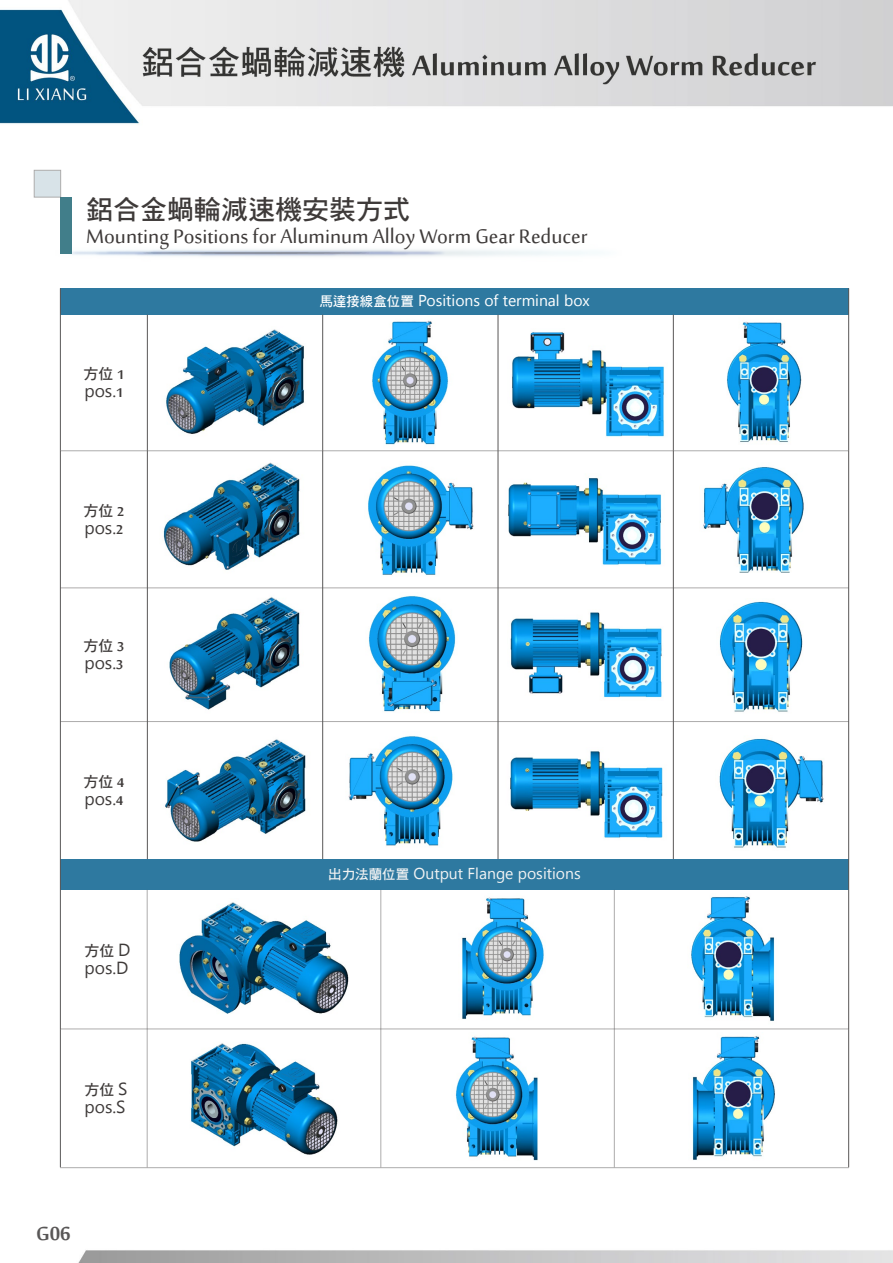
<style>
.page{position:relative;width:893px;height:1263px;background:#fff}
.page>*{position:absolute;margin:0;border:0;box-sizing:border-box;transform-origin:0 0}
.t1{font:27px "Sakkal Majalla";color:#3e3a39}
.t2{font:27px "DF Hei Std W7";color:#3e3a39}
.t3{font:700 25.8px "Sakkal Majalla";color:#595757}
.t4{font:17.55px "Segoe UI";color:#3e3a39}
.t5{font:15.75px "Segoe UI";color:#fff}
.t6{font:15.75px "Segoe UI";color:#f2f3f3}
.t7{font:15px "DF Hei Std W7";color:#3e3a39}
.s1{font-family:"Sakkal Majalla";font-weight:700;font-size:17.55px}
.s2{font-family:"Sakkal Majalla";font-weight:700}
.s3{font-family:"Segoe UI";font-size:17.55px}
.s4{font-family:"DF Hei Std W7";font-size:13.5px}
</style>
<div class="page">
<img style="left:0;top:0;width:893px;height:1263px">
<img style="left:47px;top:244px;width:580px;height:17px">
<div style="left:60px;top:197px;width:12px;height:57px;background:#417e8a"></div>
<div style="left:60px;top:288px;width:789px;height:27px;background:#2e79a0"></div>
<div style="left:60px;top:859px;width:789px;height:30px;background:#2e79a0"></div>
<svg style="left:60px;top:288px;width:1px;height:27px"></svg>
<svg style="left:848px;top:288px;width:1px;height:27px"></svg>
<hr style="left:60px;top:315px;width:1px;height:136px;background:#595757">
<hr style="left:147px;top:315px;width:1px;height:136px;background:#595757">
<hr style="left:322px;top:315px;width:1px;height:136px;background:#595757">
<hr style="left:498px;top:315px;width:1px;height:136px;background:#595757">
<hr style="left:673px;top:315px;width:1px;height:136px;background:#595757">
<hr style="left:848px;top:315px;width:1px;height:136px;background:#595757">
<hr style="left:60px;top:451px;width:1px;height:137px;background:#595757">
<hr style="left:147px;top:451px;width:1px;height:137px;background:#595757">
<hr style="left:322px;top:451px;width:1px;height:137px;background:#595757">
<hr style="left:498px;top:451px;width:1px;height:137px;background:#595757">
<hr style="left:673px;top:451px;width:1px;height:137px;background:#595757">
<hr style="left:848px;top:451px;width:1px;height:137px;background:#595757">
<hr style="left:60px;top:588px;width:1px;height:134px;background:#595757">
<hr style="left:147px;top:588px;width:1px;height:134px;background:#595757">
<hr style="left:322px;top:588px;width:1px;height:134px;background:#595757">
<hr style="left:498px;top:588px;width:1px;height:134px;background:#595757">
<hr style="left:673px;top:588px;width:1px;height:134px;background:#595757">
<hr style="left:848px;top:588px;width:1px;height:134px;background:#595757">
<hr style="left:60px;top:722px;width:1px;height:137px;background:#595757">
<hr style="left:147px;top:722px;width:1px;height:137px;background:#595757">
<hr style="left:322px;top:722px;width:1px;height:137px;background:#595757">
<hr style="left:498px;top:722px;width:1px;height:137px;background:#595757">
<hr style="left:673px;top:722px;width:1px;height:137px;background:#595757">
<hr style="left:848px;top:722px;width:1px;height:137px;background:#595757">
<hr style="left:60px;top:859px;width:1px;height:30px;background:#595757">
<hr style="left:848px;top:859px;width:1px;height:30px;background:#595757">
<hr style="left:60px;top:889px;width:1px;height:140px;background:#595757">
<hr style="left:848px;top:889px;width:1px;height:140px;background:#595757">
<hr style="left:60px;top:1029px;width:1px;height:138px;background:#595757">
<hr style="left:848px;top:1029px;width:1px;height:138px;background:#595757">
<img style="left:162px;top:326px;width:147px;height:112px">
<img style="left:160px;top:457px;width:145px;height:117px">
<img style="left:165px;top:592px;width:139px;height:122px">
<img style="left:160px;top:735px;width:151px;height:111px">
<img style="left:176px;top:898px;width:176px;height:120px">
<img style="left:459px;top:893px;width:87px;height:130px">
<img style="left:687px;top:893px;width:91px;height:131px">
<img style="left:184px;top:1037px;width:160px;height:124px">
<img style="left:451px;top:1033px;width:92px;height:130px">
<img style="left:689px;top:1033px;width:90px;height:130px">
<img style="left:366px;top:316px;width:87px;height:132px">
<img style="left:365px;top:461px;width:112px;height:118px">
<img style="left:365px;top:592px;width:94px;height:123px">
<img style="left:345px;top:732px;width:112px;height:116px">
<img style="left:508px;top:328px;width:160px;height:113px">
<img style="left:503px;top:474px;width:163px;height:96px">
<img style="left:508px;top:609px;width:156px;height:92px">
<img style="left:506px;top:747px;width:162px;height:95px">
<img style="left:721px;top:317px;width:85px;height:128px">
<img style="left:699px;top:463px;width:109px;height:114px">
<img style="left:717px;top:598px;width:89px;height:117px">
<img style="left:715px;top:735px;width:112px;height:115px">
<hr style="left:147px;top:890px;width:1px;height:277px;background:#595757">
<hr style="left:380px;top:890px;width:1px;height:277px;background:#595757">
<hr style="left:614px;top:890px;width:1px;height:277px;background:#595757">
<hr style="left:60px;top:450px;width:789px;height:1px;background:#595757">
<hr style="left:60px;top:587px;width:789px;height:1px;background:#595757">
<hr style="left:60px;top:721px;width:789px;height:1px;background:#595757">
<hr style="left:60px;top:1028px;width:789px;height:1px;background:#595757">
<hr style="left:60px;top:1167px;width:789px;height:1px;background:#595757">
<div style="left:34px;top:170px;width:27px;height:27px;background:#d8e3e8"></div>
<p class="t2" style="left:86px;top:195px;width:326px">鋁合金蝸輪減速機安裝方式</p>
<p class="t1" style="left:86px;top:221px;width:503px">Mounting Positions for Aluminum Alloy Worm Gear Reducer</p>
<p class="t7" style="left:83px;top:366px;width:42px">方位 <span class="s1">1</span></p>
<p class="t4" style="left:84px;top:379px;width:40px">pos.<span class="s2">1</span></p>
<p class="t7" style="left:83px;top:502px;width:42px">方位 <span class="s1">2</span></p>
<p class="t4" style="left:84px;top:515px;width:40px">pos.<span class="s2">2</span></p>
<p class="t7" style="left:83px;top:638px;width:42px">方位 <span class="s1">3</span></p>
<p class="t4" style="left:84px;top:651px;width:40px">pos.<span class="s2">3</span></p>
<p class="t7" style="left:83px;top:773px;width:42px">方位 <span class="s1">4</span></p>
<p class="t4" style="left:84px;top:786px;width:40px">pos.<span class="s2">4</span></p>
<p class="t7" style="left:85px;top:942px;width:48px">方位 <span class="s3">D</span></p>
<p class="t4" style="left:85px;top:955px;width:46px">pos.D</p>
<p class="t7" style="left:85px;top:1081px;width:45px">方位 <span class="s3">S</span></p>
<p class="t4" style="left:85px;top:1094px;width:43px">pos.S</p>
<p class="t5" style="left:319px;top:290px;width:272px"><span class="s4">馬達接線盒位置</span> Positions of terminal box</p>
<p class="t6" style="left:328px;top:862px;width:254px"><span class="s4">出力法蘭位置</span> Output Flange positions</p>
<p class="t3" style="left:36px;top:1219px;width:36px">G06</p>
</div>
